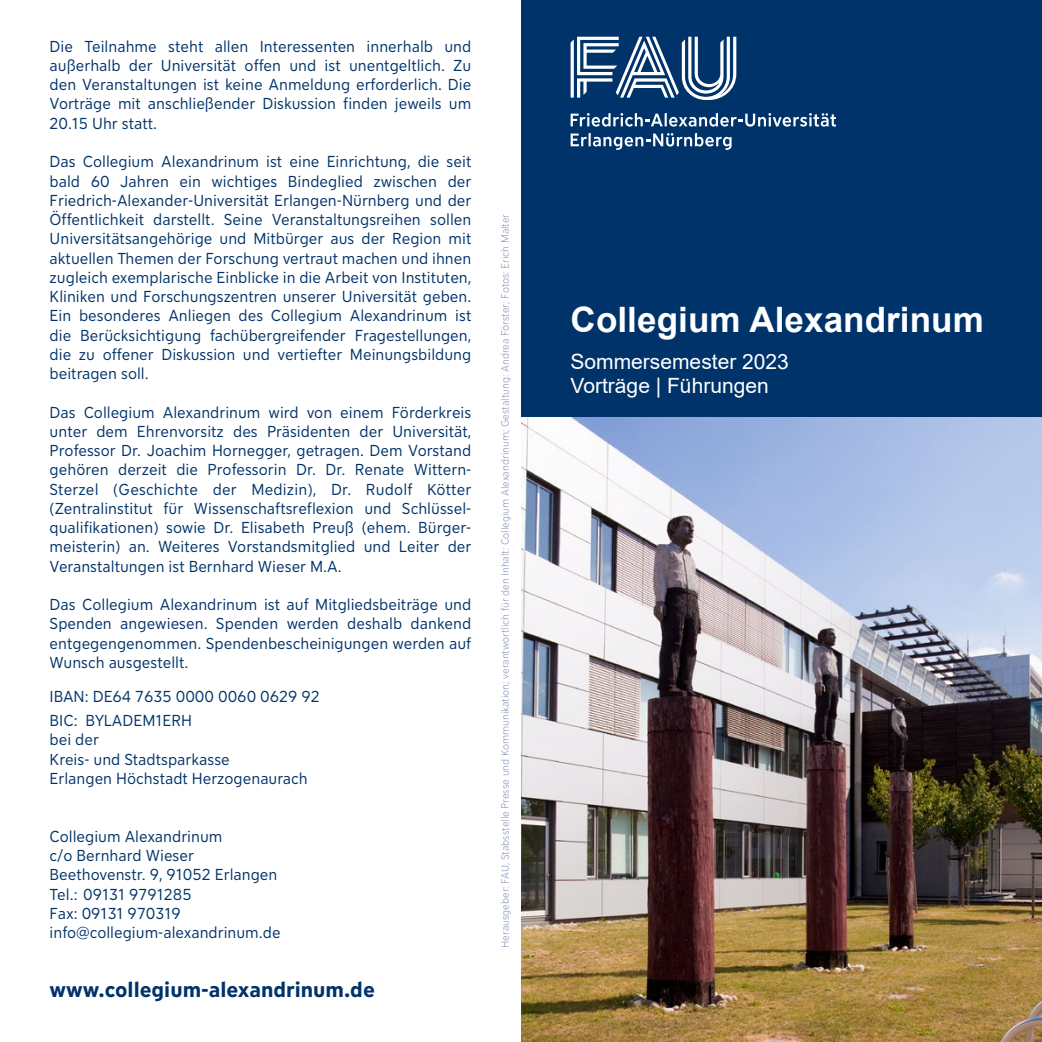
<style>
.page{position:relative;width:1042px;height:1042px;background:#fff}
.page>*{position:absolute;margin:0;border:0;box-sizing:border-box;transform-origin:0 0}
.t1{font:700 35px "Arial";letter-spacing:.005em;color:#fff}
.t2{font:21px "Arial";color:#fff}
.Headline{font:700 21px "FAU Sans";color:#00336a}
.Text{font:15.75px/19.2px "FAU Sans";color:#00336a;text-align:justify}
.t3{font:300 10.5px "FAU Sans";color:#7885af}
</style>
<div class="page">
<div style="left:521px;top:0;width:521px;height:1042px;background:#00336a"></div>
<img style="left:521px;top:418px;width:521px;height:624px">
<svg style="left:570px;top:37px;width:166px;height:63px"></svg>
<svg style="left:570px;top:113px;width:266px;height:14px"></svg>
<svg style="left:570px;top:133px;width:161px;height:17px"></svg>
<p class="Text" style="left:50px;top:36px;width:423px">Die Teilnahme steht allen Interessenten innerhalb und außerhalb der Universität offen und ist unentgeltlich. Zu den Veranstaltungen ist keine Anmeldung erforderlich. Die Vorträge mit anschließender Diskussion finden jeweils um 20.15 Uhr statt.</p>
<p class="Text" style="left:50px;top:151px;width:423px">Das Collegium Alexandrinum ist eine Einrichtung, die seit bald 60 Jahren ein wichtiges Bindeglied zwischen der Friedrich-Alexander-Universität Erlangen-Nürnberg und der Öffentlichkeit darstellt. Seine Veranstaltungsreihen sollen Universitätsangehörige und Mitbürger aus der Region mit aktuellen Themen der Forschung vertraut machen und ihnen zugleich exemplarische Einblicke in die Arbeit von Instituten, Kliniken und Forschungszentren unserer Universität geben.<br>Ein besonderes Anliegen des Collegium Alexandrinum ist die Berücksichtigung fachübergreifender Fragestellungen, die zu offener Diskussion und vertiefter Meinungsbildung beitragen soll.</p>
<p class="Text" style="left:50px;top:401px;width:423px">Das Collegium Alexandrinum wird von einem Förderkreis unter dem Ehrenvorsitz des Präsidenten der Universität, Professor Dr. Joachim Hornegger, getragen. Dem Vorstand gehören derzeit die Professorin Dr. Dr. Renate Wittern-Sterzel (Geschichte der Medizin), Dr. Rudolf Kötter (Zentralinstitut für Wissenschaftsreflexion und Schlüssel&shy;qualifikationen) sowie Dr. Elisabeth Preuß (ehem. Bürger&shy;meisterin) an. Weiteres Vorstandsmitglied und Leiter der Veranstaltungen ist Bernhard Wieser M.A.</p>
<p class="Text" style="left:50px;top:594px;width:423px">Das Collegium Alexandrinum ist auf Mitgliedsbeiträge und Spenden angewiesen. Spenden werden deshalb dankend entgegengenommen. Spendenbescheinigungen werden auf Wunsch ausgestellt.</p>
<p class="Text" style="left:50px;top:686px;width:272px">IBAN: DE64 7635 0000 0060 0629 92</p>
<p class="Text" style="left:50px;top:710px;width:144px">BIC: BYLADEM1ERH bei der</p>
<p class="Text" style="left:50px;top:748px;width:260px">Kreis- und Stadtsparkasse<br>Erlangen Höchstadt Herzogenaurach</p>
<p class="Text" style="left:50px;top:825px;width:174px">Collegium Alexandrinum</p>
<p class="Text" style="left:50px;top:845px;width:146px">c/o Bernhard Wieser</p>
<p class="Text" style="left:50px;top:864px;width:229px">Beethovenstr. 9, 91052 Erlangen</p>
<p class="Text" style="left:50px;top:883px;width:144px">Tel.: 09131 9791285</p>
<p class="Text" style="left:50px;top:902px;width:133px">Fax: 09131 970319</p>
<p class="Text" style="left:50px;top:922px;width:232px">info@collegium-alexandrinum.de</p>
<p class="Headline" style="left:50px;top:974px;width:327px">www.collegium-alexandrinum.de</p>
<p class="t3" style="left:497px;top:947px;width:735px;rotate:-90deg">Herausgeber: FAU, Stabsstelle Presse und Kommunikation; verantwortlich für den Inhalt: Collegium Alexandrinum; Gestaltung: Andrea Förster; Fotos: Erich Malter</p>
<p class="t1" style="left:570px;top:295px;width:415px">Collegium Alexandrinum</p>
<p class="t2" style="left:570px;top:347px;width:220px">Sommersemester 2023</p>
<p class="t2" style="left:570px;top:371px;width:200px">Vorträge | Führungen</p>
</div>
